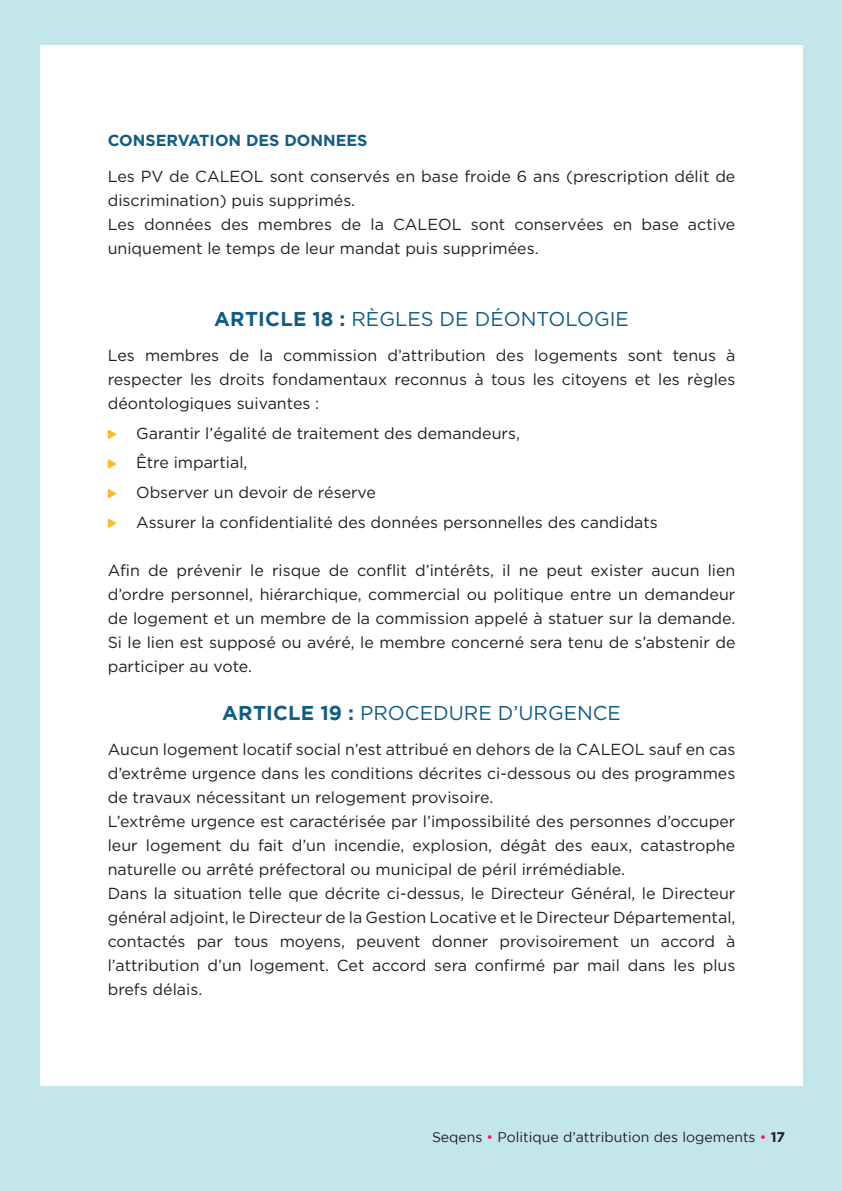
<style>
.page{position:relative;width:842px;height:1191px;background:#c3e6ea}
.page>*{position:absolute;margin:0;border:0;box-sizing:border-box;transform-origin:0 0}
.t1{font:20px "Gotham";color:#135c83}
.t2{font:16px/24px "Gotham";color:#231f20}
.t3{font:700 16px "Gotham";color:#135c83}
.t4{font:14px "Gotham";color:#231f20}
.s1{font-weight:700}
.s2{color:#ed1b56}
</style>
<div class="page">
<div style="left:40px;top:45px;width:762px;height:1041px;background:#fff"></div>
<svg style="left:108px;top:429px;width:8px;height:10px"></svg>
<svg style="left:108px;top:459px;width:8px;height:10px"></svg>
<svg style="left:108px;top:489px;width:8px;height:9px"></svg>
<svg style="left:108px;top:518px;width:8px;height:10px"></svg>
<p class="t3" style="left:108px;top:130px;width:261px">CONSERVATION DES DONNEES</p>
<p class="t2" style="left:108px;top:164px;width:629px">Les PV de CALEOL sont conservés en base froide 6 ans (prescription délit de discrimination) puis supprimés.<br>Les données des membres de la CALEOL sont conservées en base active uniquement le temps de leur mandat puis supprimées.</p>
<p class="t1" style="left:214px;top:307px;width:416px"><span class="s1">ARTICLE 18 :</span> RÈGLES DE DÉONTOLOGIE</p>
<p class="t2" style="left:108px;top:343px;width:629px;text-align:justify">Les membres de la commission d’attribution des logements sont tenus à respecter les droits fondamentaux reconnus à tous les citoyens et les règles déontologiques suivantes :</p>
<p class="t2" style="left:136px;top:418px;width:523px;line-height:29.6px">Garantir l’égalité de traitement des demandeurs,<br>Être impartial,<br>Observer un devoir de réserve<br>Assurer la confidentialité des données personnelles des candidats</p>
<p class="t2" style="left:108px;top:558px;width:629px;text-align:justify">Afin de prévenir le risque de conflit d’intérêts, il ne peut exister aucun lien d’ordre personnel, hiérarchique, commercial ou politique entre un demandeur de logement et un membre de la commission appelé à statuer sur la demande.<br>Si le lien est supposé ou avéré, le membre concerné sera tenu de s’abstenir de participer au vote.</p>
<p class="t1" style="left:222px;top:701px;width:400px"><span class="s1">ARTICLE 19 :</span> PROCEDURE D’URGENCE</p>
<p class="t2" style="left:108px;top:737px;width:629px">Aucun logement locatif social n’est attribué en dehors de la CALEOL sauf en cas d’extrême urgence dans les conditions décrites ci-dessous ou des programmes de travaux nécessitant un relogement provisoire.<br>L’extrême urgence est caractérisée par l’impossibilité des personnes d’occuper leur logement du fait d’un incendie, explosion, dégât des eaux, catastrophe naturelle ou arrêté préfectoral ou municipal de péril irrémédiable.<br>Dans la situation telle que décrite ci-dessus, le Directeur Général, le Directeur général adjoint, le Directeur de la Gestion Locative et le Directeur Départemental, contactés par tous moyens, peuvent donner provisoirement un accord à l’attribution d’un logement. Cet accord sera confirmé par mail dans les plus brefs délais.</p>
<p class="t4" style="left:432px;top:1129px;width:355px">Seqens <span class="s2">•</span> Politique d’attribution des logements <span class="s2">•</span> <span class="s1">17</span></p>
</div>
